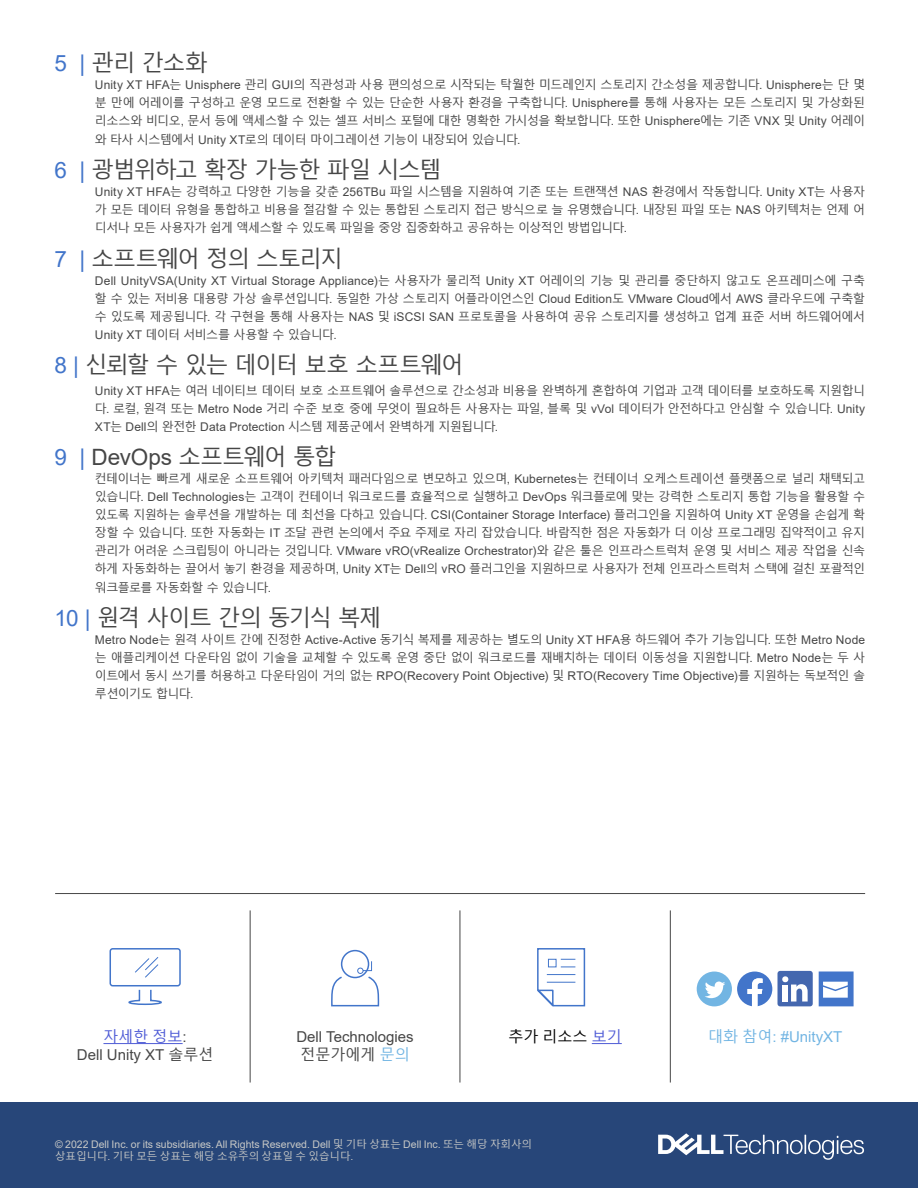
<style>
.page{position:relative;width:918px;height:1188px;background:#fff}
.page>*{position:absolute;margin:0;border:0;box-sizing:border-box;transform-origin:0 0}
.List_item_subheading{font:22.5px "Malgun Gothic";letter-spacing:-.06em;color:#464646}
.List_Copy{font:22.5px "Malgun Gothic";letter-spacing:-.065em;color:#464646}
.t1{font:15px "Arial";color:#464646}
.t2{font:15px "Arial";color:#72b5e3}
.t3{font:15px "Malgun Gothic";color:#464646}
.t4{font:15px "Malgun Gothic";color:#000}
.t5{font:15px "Malgun Gothic";color:#4f5cd6}
.List_item_subheading-2{font:12px/18px "Malgun Gothic";letter-spacing:-.045em;color:#464646;text-align:justify}
.List_Copy-2{font:12px/18.1px "Malgun Gothic";letter-spacing:-.04em;color:#464646;text-align:justify}
.t6{font:10.5px "Arial";color:#c7c8c6}
.t7{font:10.5px "Malgun Gothic";color:#c7c8c6}
.s1{font-family:"Arial";color:#4275ca}
.s2{font-family:"Arial"}
.s3{font-family:"Arial";color:#464646}
.s4{color:#4f5cd6}
.s5{font-family:"Malgun Gothic"}
.s6{color:#72b5e3}
</style>
<div class="page">
<div style="left:341px;top:950px;width:28px;height:28px;border:2px solid #4275ca;border-radius:50%"></div>
<svg style="left:331px;top:961px;width:49px;height:46px"></svg>
<hr style="left:250px;top:910px;width:1px;height:173px;background:#464646">
<hr style="left:460px;top:910px;width:1px;height:173px;background:#464646">
<hr style="left:670px;top:910px;width:1px;height:173px;background:#464646">
<div style="left:110px;top:948px;width:71px;height:38px;border:2px solid #4275ca;border-radius:2px"></div>
<svg style="left:135px;top:957px;width:24px;height:21px"></svg>
<svg style="left:128px;top:989px;width:34px;height:17px"></svg>
<hr style="left:55px;top:893px;width:810px;height:1px;background:#464646">
<svg style="left:537px;top:948px;width:49px;height:59px"></svg>
<hr style="left:592px;top:1043px;width:30px;height:1px;background:#4f5cd6">
<hr style="left:103px;top:1043px;width:80px;height:1px;background:#4f5cd6">
<div style="left:0;top:1102px;width:918px;height:86px;background:#274679"></div>
<svg style="left:658px;top:1133px;width:206px;height:27px"></svg>
<svg style="left:819px;top:972px;width:35px;height:34px"></svg>
<svg style="left:737px;top:972px;width:35px;height:34px"></svg>
<div style="left:697px;top:972px;width:35px;height:34px;background:#72b5e3;border-radius:50%"></div>
<svg style="left:705px;top:982px;width:20px;height:16px"></svg>
<div style="left:777px;top:971px;width:36px;height:35px;background:#4467af;border-radius:3px"></div>
<svg style="left:782px;top:976px;width:26px;height:26px"></svg>
<p class="List_item_subheading" style="left:54px;top:50px;width:155px"><span class="s1">5 |</span> 관리 간소화</p>
<p class="List_item_subheading-2" style="left:95px;top:76px;width:772px"><span class="s2">Unity XT HFA</span>는 <span class="s2">Unisphere</span> 관리 <span class="s2">GUI</span>의 직관성과 사용 편의성으로 시작되는 탁월한 미드레인지 스토리지 간소성을 제공합니다<span class="s2">. Unisphere</span>는 단 몇 분 만에 어레이를 구성하고 운영 모드로 전환할 수 있는 단순한 사용자 환경을 구축합니다<span class="s2">. Unisphere</span>를 통해 사용자는 모든 스토리지 및 가상화된 리소스와 비디오<span class="s2">,</span> 문서 등에 액세스할 수 있는 셀프 서비스 포털에 대한 명확한 가시성을 확보합니다<span class="s2">.</span> 또한 <span class="s2">Unisphere</span>에는 기존 <span class="s2">VNX</span> 및 <span class="s2">Unity</span> 어레이 와 타사 시스템에서 <span class="s2">Unity XT</span>로의 데이터 마이그레이션 기능이 내장되어 있습니다<span class="s2">.</span></p>
<p class="List_item_subheading" style="left:54px;top:157px;width:388px"><span class="s1">6 |</span> 광범위하고 확장 가능한 파일 시스템</p>
<p class="List_item_subheading-2" style="left:95px;top:183px;width:772px"><span class="s2">Unity XT HFA</span>는 강력하고 다양한 기능을 갖춘 <span class="s2">256TBu</span> 파일 시스템을 지원하여 기존 또는 트랜잭션 <span class="s2">NAS</span> 환경에서 작동합니다<span class="s2">. Unity XT</span>는 사용자 가 모든 데이터 유형을 통합하고 비용을 절감할 수 있는 통합된 스토리지 접근 방식으로 늘 유명했습니다<span class="s2">.</span> 내장된 파일 또는 <span class="s2">NAS</span> 아키텍처는 언제 어 디서나 모든 사용자가 쉽게 액세스할 수 있도록 파일을 중앙 집중화하고 공유하는 이상적인 방법입니다<span class="s2">.</span></p>
<p class="List_item_subheading" style="left:54px;top:246px;width:290px"><span class="s1">7 |</span> 소프트웨어 정의 스토리지</p>
<p class="List_Copy-2" style="left:95px;top:271px;width:772px"><span class="s2">Dell UnityVSA(Unity XT Virtual Storage Appliance)</span>는 사용자가 물리적 <span class="s2">Unity XT</span> 어레이의 기능 및 관리를 중단하지 않고도 온프레미스에 구축 할 수 있는 저비용 대용량 가상 솔루션입니다<span class="s2">.</span> 동일한 가상 스토리지 어플라이언스인 <span class="s2">Cloud Edition</span>도 <span class="s2">VMware Cloud</span>에서 <span class="s2">AWS</span> 클라우드에 구축할 수 있도록 제공됩니다<span class="s2">.</span> 각 구현을 통해 사용자는 <span class="s2">NAS</span> 및 <span class="s2">iSCSI SAN</span> 프로토콜을 사용하여 공유 스토리지를 생성하고 업계 표준 서버 하드웨어에서 <span class="s2">Unity XT</span> 데이터 서비스를 사용할 수 있습니다<span class="s2">.</span></p>
<p class="List_Copy" style="left:54px;top:352px;width:411px"><span class="s1">8 |</span> 신뢰할 수 있는 데이터 보호 소프트웨어</p>
<p class="List_Copy-2" style="left:95px;top:381px;width:772px"><span class="s2">Unity XT HFA</span>는 여러 네이티브 데이터 보호 소프트웨어 솔루션으로 간소성과 비용을 완벽하게 혼합하여 기업과 고객 데이터를 보호하도록 지원합니 다<span class="s2">.</span> 로컬<span class="s2">,</span> 원격 또는 <span class="s2">Metro Node</span> 거리 수준 보호 중에 무엇이 필요하든 사용자는 파일<span class="s2">,</span> 블록 및 <span class="s2">vVol</span> 데이터가 안전하다고 안심할 수 있습니다<span class="s2">. Unity XT</span>는 <span class="s2">Dell</span>의 완전한 <span class="s2">Data Protection</span> 시스템 제품군에서 완벽하게 지원됩니다<span class="s2">.</span></p>
<p class="List_item_subheading" style="left:54px;top:444px;width:284px"><span class="s1">9 |</span> <span class="s2">DevOps</span> 소프트웨어 통합</p>
<p class="List_item_subheading-2" style="left:95px;top:470px;width:772px">컨테이너는 빠르게 새로운 소프트웨어 아키텍처 패러다임으로 변모하고 있으며<span class="s2">, Kubernetes</span>는 컨테이너 오케스트레이션 플랫폼으로 널리 채택되고 있습니다<span class="s2">. Dell Technologies</span>는 고객이 컨테이너 워크로드를 효율적으로 실행하고 <span class="s2">DevOps</span> 워크플로에 맞는 강력한 스토리지 통합 기능을 활용할 수 있도록 지원하는 솔루션을 개발하는 데 최선을 다하고 있습니다<span class="s2">. CSI(Container Storage Interface)</span> 플러그인을 지원하여 <span class="s2">Unity XT</span> 운영을 손쉽게 확 장할 수 있습니다<span class="s2">.</span> 또한 자동화는 <span class="s2">IT</span> 조달 관련 논의에서 주요 주제로 자리 잡았습니다<span class="s2">.</span> 바람직한 점은 자동화가 더 이상 프로그래밍 집약적이고 유지 관리가 어려운 스크립팅이 아니라는 것입니다<span class="s2">. VMware vRO(vRealize Orchestrator)</span>와 같은 툴은 인프라스트럭처 운영 및 서비스 제공 작업을 신속 하게 자동화하는 끌어서 놓기 환경을 제공하며<span class="s2">, Unity XT</span>는 <span class="s2">Dell</span>의 <span class="s2">vRO</span> 플러그인을 지원하므로 사용자가 전체 인프라스트럭처 스택에 걸친 포괄적인 워크플로를 자동화할 수 있습니다<span class="s2">.</span></p>
<p class="List_item_subheading" style="left:54px;top:605px;width:329px"><span class="s1">10 |</span> 원격 사이트 간의 동기식 복제</p>
<p class="List_item_subheading-2" style="left:95px;top:631px;width:772px"><span class="s2">Metro Node</span>는 원격 사이트 간에 진정한 <span class="s2">Active-Active</span> 동기식 복제를 제공하는 별도의 <span class="s2">Unity XT HFA</span>용 하드웨어 추가 기능입니다<span class="s2">.</span> 또한 <span class="s2">Metro Node </span>는 애플리케이션 다운타임 없이 기술을 교체할 수 있도록 운영 중단 없이 워크로드를 재배치하는 데이터 이동성을 지원합니다<span class="s2">. Metro Node</span>는 두 사 이트에서 동시 쓰기를 허용하고 다운타임이 거의 없는 <span class="s2">RPO(Recovery Point Objective)</span> 및 <span class="s2">RTO(Recovery Time Objective)</span>를 지원하는 독보적인 솔 루션이기도 합니다<span class="s2">.</span></p>
<p class="t5" style="left:103px;top:1028px;width:85px">자세한 정보<span class="s3">:</span></p>
<p class="t4" style="left:508px;top:1028px;width:115px">추가 리소스 <span class="s4">보기</span></p>
<p class="t2" style="left:708px;top:1026px;width:136px"><span class="s5">대화 참여</span>: #UnityXT</p>
<p class="t1" style="left:77px;top:1044px;width:138px">Dell Unity XT <span class="s5">솔루션</span></p>
<p class="t1" style="left:296px;top:1026px;width:119px">Dell Technologies</p>
<p class="t3" style="left:301px;top:1046px;width:111px">전문가에게 <span class="s6">문의</span></p>
<p class="t6" style="left:55px;top:1137px;width:478px">© 2022 Dell Inc. or its subsidiaries. All Rights Reserved. Dell <span class="s5">및 기타 상표는</span> Dell Inc. <span class="s5">또는 해당 자회사의</span></p>
<p class="t7" style="left:55px;top:1150px;width:300px">상표입니다<span class="s2">.</span> 기타 모든 상표는 해당 소유주의 상표일 수 있습니다<span class="s2">.</span></p>
</div>
